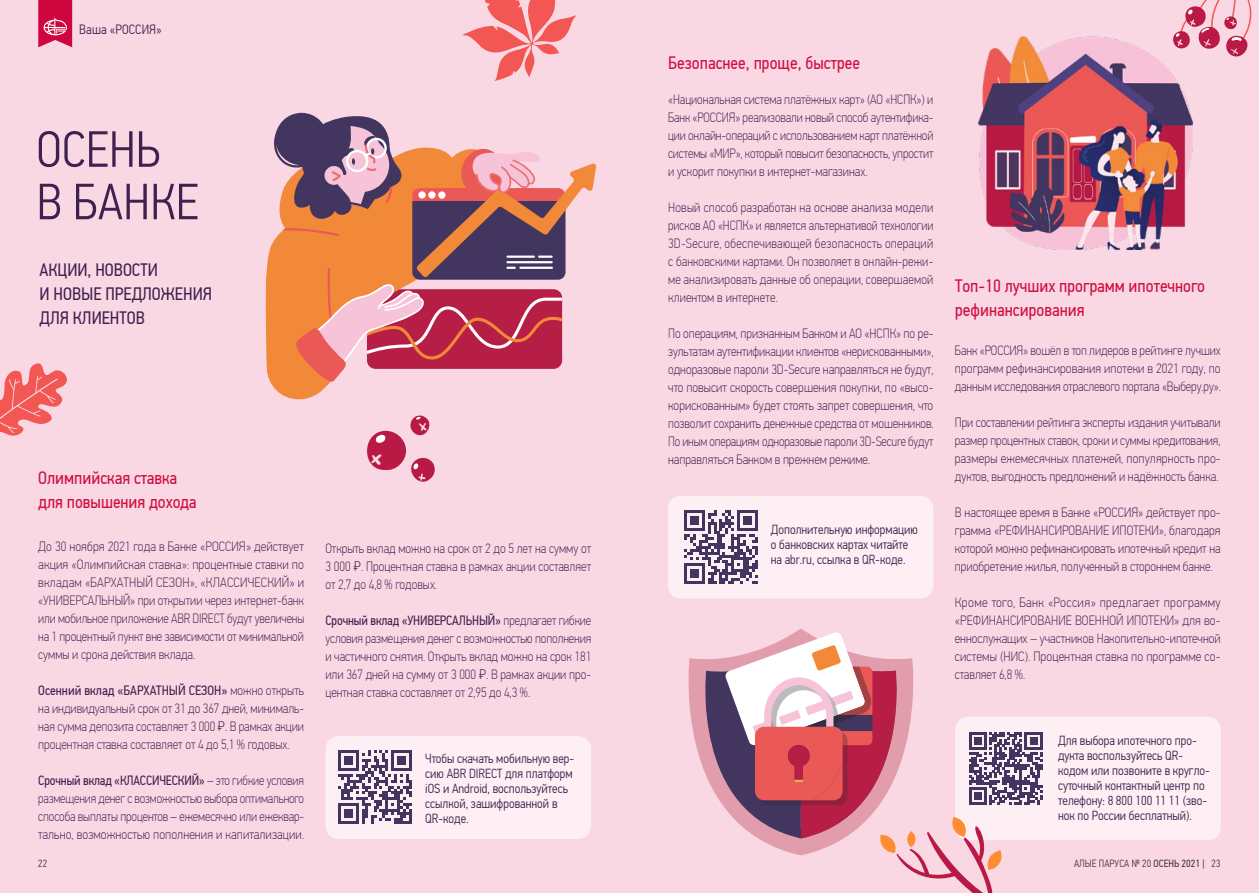
<style>
.page{position:relative;width:1259px;height:893px;background:#fad8e3}
.page>*{position:absolute;margin:0;border:0;box-sizing:border-box;transform-origin:0 0}
.t1{font:300 51px/52.5px "PF Din Text Cond Pro";letter-spacing:.005em;color:#3e214f}
.t2{font:18px/24px "PF Din Text Cond Pro";color:#d00f43}
.t3{font:18px/24px "PF Din Text Cond Pro";color:#3f214f}
.t4{font:100 13.5px/18px "PF Din Text Cond Pro";color:#3f214f;text-align:justify}
.t5{font:300 13.5px "PF Din Text Cond Pro";letter-spacing:.01em;color:#3e214f}
.t6{font:300 13.2px/15px "PF Din Text Cond Pro";color:#3f214f}
.t7{font:300 10.5px "PF Din Text Cond Pro";letter-spacing:.005em;color:#43353a}
.t8{font:300 10.5px "PF Din Text Cond Pro";color:#4a4a49}
.s1{font-weight:400}
.s2{font-family:"Roboto Condensed";font-weight:300}
</style>
<div class="page">
<svg style="left:266px;top:242px;width:7px;height:135px"></svg>
<svg style="left:273px;top:112px;width:323px;height:287px"></svg>
<img style="left:978px;top:37px;width:214px;height:213px">
<div style="left:668px;top:496px;width:265px;height:103px;background:#fdeff3;border-radius:13px"></div>
<div style="left:955px;top:717px;width:265px;height:123px;background:#fdeff3;border-radius:13px"></div>
<div style="left:325px;top:736px;width:266px;height:103px;background:#fdeff3;border-radius:13px"></div>
<svg style="left:38px;top:0;width:34px;height:47px;background:#d62d5f"></svg>
<svg style="left:338px;top:750px;width:74px;height:74px"></svg>
<svg style="left:684px;top:510px;width:73px;height:74px"></svg>
<svg style="left:0;top:363px;width:67px;height:73px"></svg>
<svg style="left:367px;top:415px;width:68px;height:67px"></svg>
<svg style="left:1168px;top:0;width:84px;height:62px"></svg>
<svg style="left:462px;top:0;width:115px;height:81px"></svg>
<svg style="left:690px;top:632px;width:353px;height:261px"></svg>
<p class="t5" style="left:79px;top:22px;width:84px">Ваша «РОССИЯ»</p>
<h1 class="t1" style="left:36px;top:123px;width:164px">ОСЕНЬ<br>В БАНКЕ</h1>
<h2 class="t3" style="left:40px;top:258px;width:174px">АКЦИИ, НОВОСТИ<br>И НОВЫЕ ПРЕДЛОЖЕНИЯ<br>ДЛЯ КЛИЕНТОВ</h2>
<h2 class="t2" style="left:38px;top:466px;width:160px">Олимпийская ставка для повышения дохода</h2>
<p class="t4" style="left:38px;top:537px;width:267px">До 30 ноября 2021 года в Банке «РОССИЯ» действует акция «Олимпийская ставка»: процентные ставки по вкладам «БАРХАТНЫЙ СЕЗОН», «КЛАССИЧЕСКИЙ» и «УНИВЕРСАЛЬНЫЙ» при открытии через интернет-банк или мобильное приложение ABR DIRECT будут увеличены на 1 процентный пункт вне зависимости от минимальной суммы и срока действия вклада.</p>
<p class="t4" style="left:38px;top:681px;width:267px"><span class="s1">Осенний вклад «БАРХАТНЫЙ СЕЗОН»</span> можно открыть на индивидуальный срок от 31 до 367 дней, минималь&shy;ная сумма депозита составляет 3 000 <span class="s2">₽</span>. В рамках акции процентная ставка составляет от 4 до 5,1 % годовых.</p>
<p class="t4" style="left:38px;top:771px;width:267px"><span class="s1">Срочный вклад «КЛАССИЧЕСКИЙ»</span> – это гибкие условия размещения денег с возможностью выбора оптимального способа выплаты процентов – ежемесячно или ежеквар&shy;тально, возможностью пополнения и капитализации.</p>
<p class="t8" style="left:38px;top:858px;width:10px">22</p>
<p class="t4" style="left:325px;top:539px;width:267px">Открыть вклад можно на срок от 2 до 5 лет на сумму от 3 000 <span class="s2">₽</span>. Процентная ставка в рамках акции составляет от 2,7 до 4,8 % годовых.</p>
<p class="t4" style="left:325px;top:611px;width:267px"><span class="s1">Срочный вклад «УНИВЕРСАЛЬНЫЙ»</span> предлагает гибкие условия размещения денег с возможностью пополнения и частичного снятия. Открыть вклад можно на срок 181 или 367 дней на сумму от 3 000 <span class="s2">₽</span>. В рамках акции про&shy;центная ставка составляет от 2,95 до 4,3 %.</p>
<p class="t6" style="left:425px;top:751px;width:150px">Чтобы скачать мобильную вер&shy;сию ABR DIRECT для платформ iOS и Android, воспользуйтесь ссылкой, зашифрованной в<br>QR-коде.</p>
<h2 class="t2" style="left:668px;top:51px;width:193px">Безопаснее, проще, быстрее</h2>
<p class="t4" style="left:668px;top:90px;width:267px">«Национальная система платёжных карт» (АО «НСПК») и Банк «РОССИЯ» реализовали новый способ аутентифика&shy;ции онлайн-операций с использованием карт платёжной системы «МИР», который повысит безопасность, упростит и ускорит покупки в интернет-магазинах.</p>
<p class="t4" style="left:668px;top:198px;width:267px">Новый способ разработан на основе анализа модели рисков АО «НСПК» и является альтернативой технологии 3D-Secure, обеспечивающей безопасность операций с банковскими картами. Он позволяет в онлайн-режи&shy;ме анализировать данные об операции, совершаемой клиентом в интернете.</p>
<p class="t4" style="left:668px;top:324px;width:267px">По операциям, признанным Банком и АО «НСПК» по ре&shy;зультатам аутентификации клиентов «нерискованными», одноразовые пароли 3D-Secure направляться не будут, что повысит скорость совершения покупки, по «высо&shy;корискованным» будет стоять запрет совершения, что позволит сохранить денежные средства от мошенников.<br>По иным операциям одноразовые пароли 3D-Secure будут направляться Банком в прежнем режиме.</p>
<p class="t6" style="left:771px;top:522px;width:149px">Дополнительную информацию о банковских картах читайте на abr.ru, ссылка в QR-коде.</p>
<h2 class="t2" style="left:955px;top:274px;width:251px">Топ-10 лучших программ ипотечного рефинансирования</h2>
<p class="t4" style="left:955px;top:341px;width:267px">Банк «РОССИЯ» вошёл в топ лидеров в рейтинге лучших программ рефинансирования ипотеки в 2021 году, по данным исследования отраслевого портала «Выберу.ру».</p>
<p class="t4" style="left:955px;top:413px;width:267px">При составлении рейтинга эксперты издания учитывали размер процентных ставок, сроки и суммы кредитования, размеры ежемесячных платежей, популярность про&shy;дуктов, выгодность предложений и надёжность банка.</p>
<p class="t4" style="left:955px;top:503px;width:267px">В настоящее время в Банке «РОССИЯ» действует про&shy;грамма «РЕФИНАНСИРОВАНИЕ ИПОТЕКИ», благодаря которой можно рефинансировать ипотечный кредит на приобретение жилья, полученный в стороннем банке.</p>
<p class="t4" style="left:955px;top:593px;width:267px">Кроме того, Банк «Россия» предлагает программу «РЕФИНАНСИРОВАНИЕ ВОЕННОЙ ИПОТЕКИ» для во&shy;еннослужащих – участников Накопительно-ипотечной системы (НИС). Процентная ставка по программе со&shy;ставляет 6,8 %.</p>
<p class="t6" style="left:1058px;top:733px;width:153px">Для выбора ипотечного про&shy;дукта воспользуйтесь QR&shy;кодом или позвоните в кругло&shy;суточный контактный центр по телефону: 8 800 100 11 11 (зво&shy;нок по России бесплатный).</p>
<p class="t7" style="left:1074px;top:858px;width:148px">АЛЫЕ ПАРУСА № 20 <span class="s1">ОСЕНЬ 2021 |</span> 23</p>
</div>
